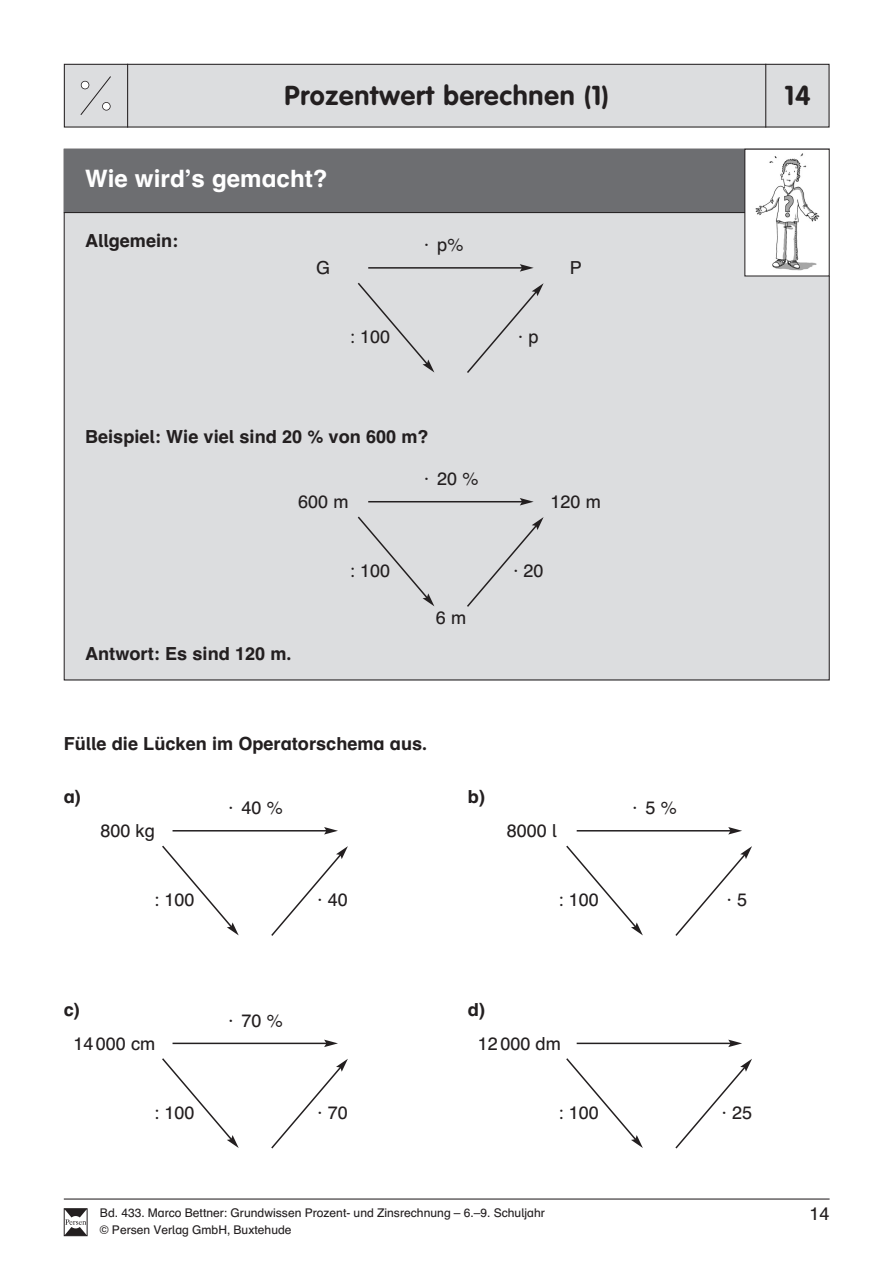
<style>
.page{position:relative;width:893px;height:1263px;background:#fff}
.page>*{position:absolute;margin:0;border:0;box-sizing:border-box;transform-origin:0 0}
.t1{font:700 27px "VAG Rounded";letter-spacing:.03em;color:#231f20}
.t2{font:700 24px "Auer Schulbuch";color:#fff}
.t3{font:700 18px "Auer Schulbuch";color:#231f20}
.t4{font:18px "Auer Schulbuch";color:#231f20}
.t5{font:18px "Schulbuch Nord";color:#231f20}
.t6{font:12px/17.2px "Schulbuch Nord";color:#231f20}
</style>
<div class="page">
<div style="left:64px;top:64px;width:765px;height:63px;background:#dcdddf"></div>
<div style="left:64px;top:64px;width:765px;height:64px;border:1px solid #231f20"></div>
<hr style="left:127px;top:64px;width:1px;height:64px;background:#231f20">
<hr style="left:765px;top:64px;width:1px;height:64px;background:#231f20">
<hr style="left:64px;top:1199px;width:765px;height:1px;background:#231f20">
<svg style="left:64px;top:1209px;width:23px;height:27px"></svg>
<svg style="left:80px;top:76px;width:31px;height:39px"></svg>
<div style="left:81px;top:81px;width:8px;height:8px;background:#fff;border-radius:50%"></div>
<div style="left:81px;top:81px;width:8px;height:8px;border:2px solid #231f20;border-radius:50%"></div>
<div style="left:102px;top:102px;width:8px;height:8px;background:#fff;border-radius:50%"></div>
<div style="left:102px;top:102px;width:9px;height:9px;border:2px solid #231f20;border-radius:50%"></div>
<div style="left:64px;top:149px;width:765px;height:531px;background:#dcdddf"></div>
<div style="left:64px;top:149px;width:765px;height:64px;background:#6d6e71"></div>
<hr style="left:64px;top:212px;width:765px;height:1px;background:#231f20">
<hr style="left:172px;top:830px;width:155px;height:2px;background:#231f20">
<svg style="left:324px;top:827px;width:14px;height:8px"></svg>
<svg style="left:162px;top:845px;width:77px;height:90px"></svg>
<svg style="left:271px;top:846px;width:77px;height:90px"></svg>
<hr style="left:368px;top:267px;width:154px;height:2px;background:#231f20">
<svg style="left:520px;top:264px;width:13px;height:8px"></svg>
<svg style="left:357px;top:282px;width:77px;height:90px"></svg>
<svg style="left:467px;top:283px;width:76px;height:90px"></svg>
<hr style="left:368px;top:501px;width:154px;height:1px;background:#231f20">
<svg style="left:520px;top:498px;width:13px;height:7px"></svg>
<svg style="left:357px;top:516px;width:77px;height:90px"></svg>
<svg style="left:467px;top:517px;width:76px;height:90px"></svg>
<hr style="left:576px;top:830px;width:154px;height:2px;background:#231f20">
<svg style="left:728px;top:827px;width:14px;height:8px"></svg>
<svg style="left:566px;top:845px;width:77px;height:90px"></svg>
<svg style="left:675px;top:846px;width:77px;height:90px"></svg>
<hr style="left:172px;top:1043px;width:155px;height:1px;background:#231f20">
<svg style="left:324px;top:1040px;width:14px;height:7px"></svg>
<svg style="left:162px;top:1058px;width:77px;height:90px"></svg>
<svg style="left:271px;top:1059px;width:77px;height:90px"></svg>
<hr style="left:576px;top:1043px;width:154px;height:1px;background:#231f20">
<svg style="left:728px;top:1040px;width:14px;height:7px"></svg>
<svg style="left:566px;top:1058px;width:77px;height:90px"></svg>
<svg style="left:675px;top:1059px;width:77px;height:90px"></svg>
<div style="left:744px;top:149px;width:85px;height:127px;background:#fff"></div>
<img style="left:755px;top:153px;width:65px;height:118px">
<h1 class="t1" style="left:284px;top:85px;width:325px">Prozentwert berechnen (1)</h1>
<h1 class="t1" style="left:784px;top:85px;width:28px">14</h1>
<h2 class="t2" style="left:85px;top:170px;width:244px">Wie wird’s gemacht?</h2>
<p class="t3" style="left:85px;top:234px;width:95px">Allgemein:</p>
<p class="t4" style="left:424px;top:238px;width:41px">· p%</p>
<p class="t4" style="left:316px;top:262px;width:16px">G</p>
<p class="t4" style="left:569px;top:262px;width:14px">P</p>
<p class="t4" style="left:350px;top:331px;width:42px">: 100</p>
<p class="t4" style="left:518px;top:331px;width:22px">· p</p>
<p class="t3" style="left:85px;top:430px;width:345px">Beispiel: Wie viel sind 20 % von 600 m?</p>
<p class="t4" style="left:424px;top:472px;width:56px">· 20 %</p>
<p class="t4" style="left:298px;top:495px;width:52px">600 m</p>
<p class="t4" style="left:550px;top:495px;width:52px">120 m</p>
<p class="t4" style="left:350px;top:564px;width:42px">: 100</p>
<p class="t4" style="left:513px;top:564px;width:32px">· 20</p>
<p class="t3" style="left:85px;top:647px;width:208px">Antwort: Es sind 120 m.</p>
<p class="t4" style="left:436px;top:611px;width:32px">6 m</p>
<p class="t3" style="left:64px;top:737px;width:365px">Fülle die Lücken im Operatorschema aus.</p>
<p class="t3" style="left:64px;top:790px;width:19px">a)</p>
<p class="t4" style="left:228px;top:801px;width:56px">· 40 %</p>
<p class="t3" style="left:468px;top:790px;width:19px">b)</p>
<p class="t4" style="left:632px;top:801px;width:46px">· 5 %</p>
<p class="t4" style="left:100px;top:825px;width:56px">800 kg</p>
<p class="t4" style="left:506px;top:825px;width:52px">8000 l</p>
<p class="t4" style="left:154px;top:893px;width:42px">: 100</p>
<p class="t4" style="left:317px;top:893px;width:32px">· 40</p>
<p class="t4" style="left:558px;top:893px;width:42px">: 100</p>
<p class="t4" style="left:726px;top:893px;width:22px">· 5</p>
<p class="t3" style="left:64px;top:1003px;width:18px">c)</p>
<p class="t4" style="left:228px;top:1014px;width:56px">· 70 %</p>
<p class="t3" style="left:468px;top:1003px;width:19px">d)</p>
<p class="t4" style="left:73px;top:1037px;width:84px">14 000 cm</p>
<p class="t4" style="left:478px;top:1037px;width:85px">12 000 dm</p>
<p class="t4" style="left:154px;top:1106px;width:42px">: 100</p>
<p class="t4" style="left:317px;top:1106px;width:32px">· 70</p>
<p class="t4" style="left:558px;top:1106px;width:42px">: 100</p>
<p class="t4" style="left:721px;top:1106px;width:32px">· 25</p>
<p class="t6" style="left:100px;top:1206px;width:446px">Bd. 433. Marco Bettner: Grundwissen Prozent- und Zinsrechnung – 6.–9. Schuljahr © Persen Verlag GmbH, Buxtehude</p>
<p class="t5" style="left:809px;top:1208px;width:22px">14</p>
</div>
